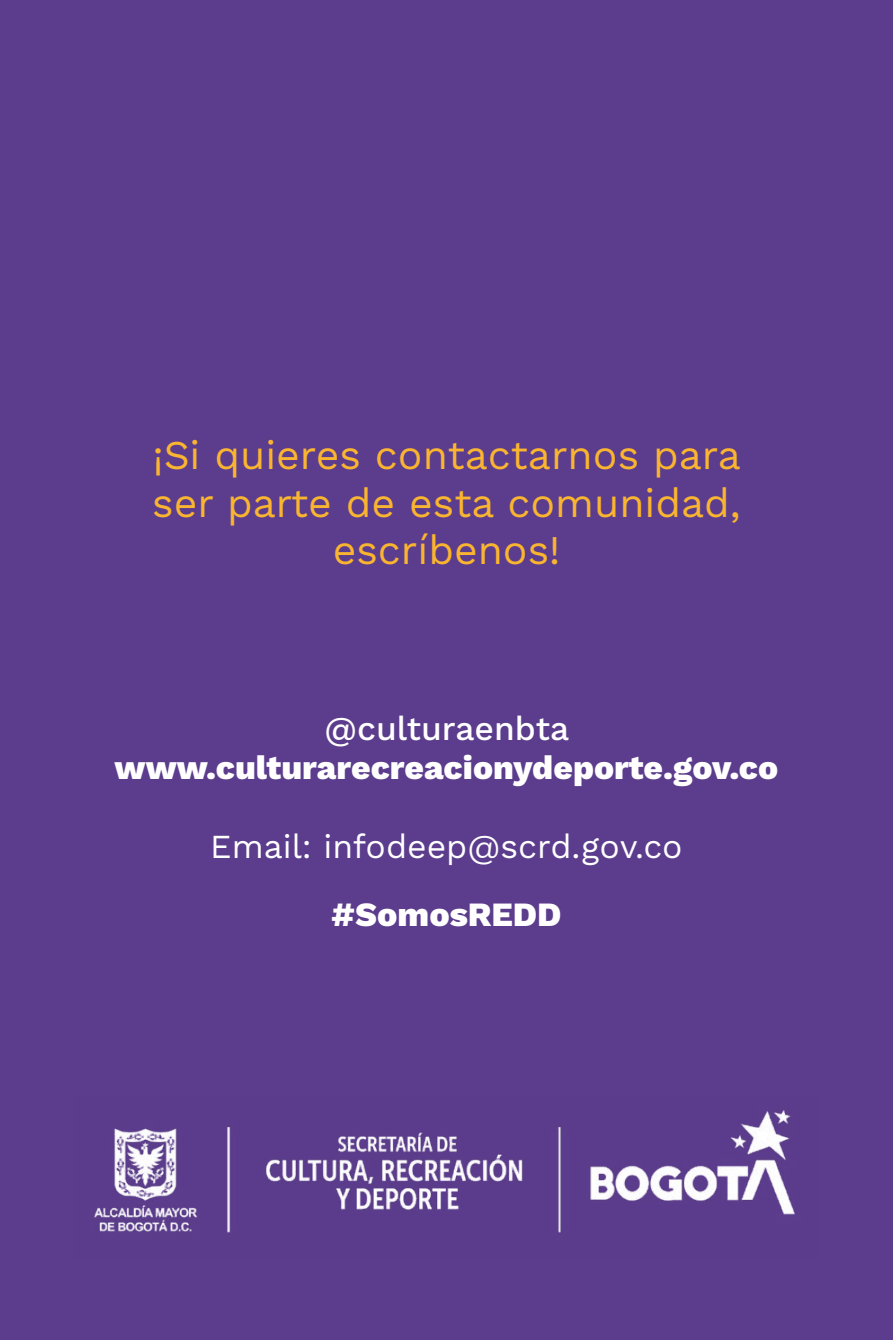
<style>
.page{position:relative;width:893px;height:1340px;background:#fff}
.page>*{position:absolute;margin:0;border:0;box-sizing:border-box;transform-origin:0 0}
.Cuerpo_de_texto{font:40.73px/47.5px "Work Sans";color:#fab530;text-align:center}
.Cuerpo_de_texto-2{font:800 33.98px "Work Sans";color:#fff}
.Cuerpo_de_texto-3{font:800 33.52px/39.1px "Work Sans";color:#fff;text-align:center}
.Cuerpo_de_texto-4{font:33.52px "Work Sans";color:#fff}
.s1{font-weight:500}
</style>
<div class="page">
<div style="left:0;top:0;width:893px;height:1339px;background:#5c3d8d"></div>
<img style="left:94px;top:1110px;width:701px;height:123px">
<p class="Cuerpo_de_texto" style="left:152px;top:433px;width:590px">¡Si quieres contactarnos para ser parte de esta comunidad, escríbenos!</p>
<p class="Cuerpo_de_texto-3" style="left:115px;top:711px;width:665px"><span class="s1">@culturaenbta </span>www.culturarecreacionydeporte.gov.co</p>
<p class="Cuerpo_de_texto-4" style="left:210px;top:826px;width:474px">Email: infodeep@scrd.gov.co</p>
<p class="Cuerpo_de_texto-2" style="left:331px;top:895px;width:232px">#SomosREDD</p>
</div>
